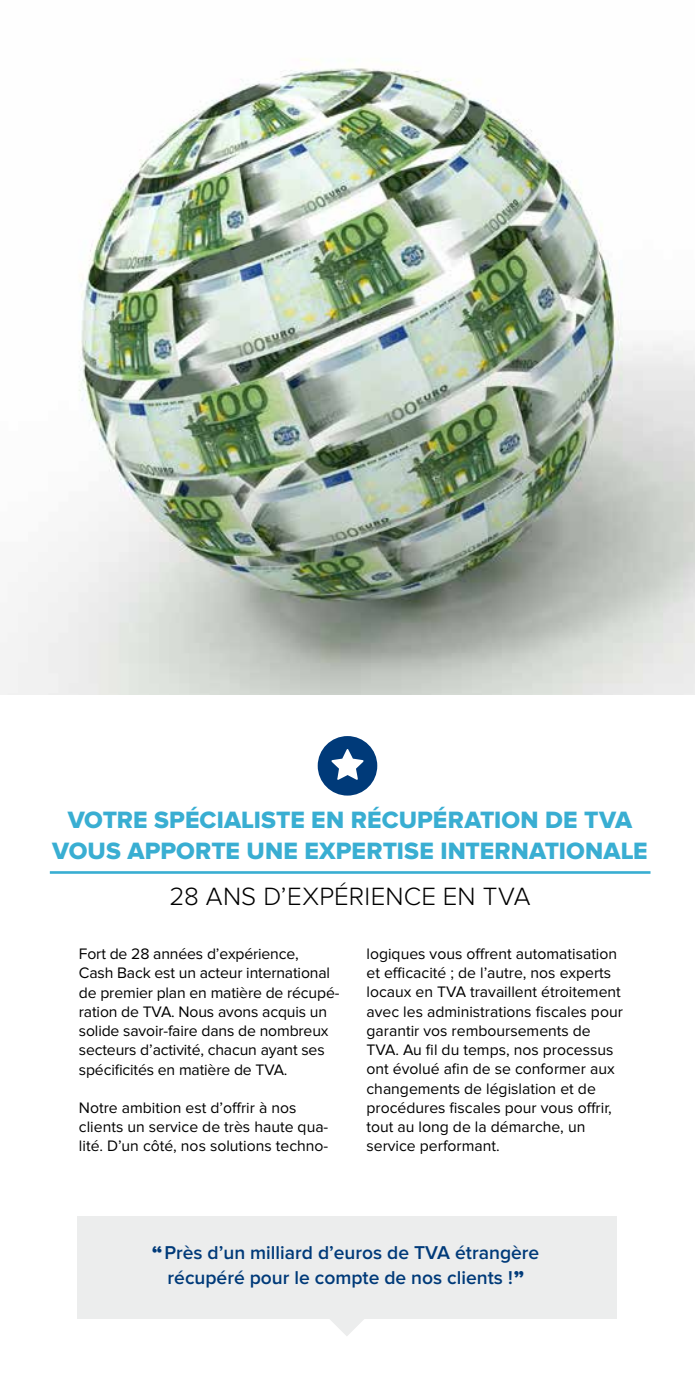
<style>
.page{position:relative;width:695px;height:1389px;background:#fff}
.page>*{position:absolute;margin:0;border:0;box-sizing:border-box;transform-origin:0 0}
.t1{font:300 25.9px "Proxima Nova";letter-spacing:.01em;color:#000}
.t2{font:24.5px/31.5px "Proxima Nova Extrabld";letter-spacing:.005em;color:#39aed2;text-align:center}
.t3{font:600 19.25px/24.5px "Proxima Nova";color:#003a79;text-align:center}
.t4{font:15.75px/19.2px "Proxima Nova";color:#000}
.s1{font-weight:900}
</style>
<div class="page">
<img style="left:0;top:59px;width:694px;height:635px">
<div style="left:317px;top:736px;width:60px;height:60px;background:#003a79;border-radius:50%"></div>
<svg style="left:331px;top:749px;width:32px;height:31px"></svg>
<hr style="left:50px;top:871px;width:600px;height:3px;background:#39aed2">
<svg style="left:330px;top:1319px;width:34px;height:17px"></svg>
<div style="left:78px;top:1217px;width:539px;height:102px;background:#eceded"></div>
<h2 class="t2" style="left:52px;top:804px;width:597px">VOTRE SPÉCIALISTE EN RÉCUPÉRATION DE TVA<br>VOUS APPORTE UNE EXPERTISE INTERNATIONALE</h2>
<h1 class="t1" style="left:169px;top:881px;width:362px">28 ANS D’EXPÉRIENCE EN TVA</h1>
<p class="t4" style="left:79px;top:944px;width:262px">Fort de 28 années d’expérience,<br>Cash Back est un acteur international de premier plan en matière de récupé&shy;ration de TVA. Nous avons acquis un solide savoir-faire dans de nombreux secteurs d’activité, chacun ayant ses spécificités en matière de TVA.</p>
<p class="t4" style="left:79px;top:1098px;width:251px">Notre ambition est d’offrir à nos clients un service de très haute qua&shy;lité. D’un côté, nos solutions techno-</p>
<p class="t4" style="left:366px;top:944px;width:258px">logiques vous offrent automatisation et efficacité ; de l’autre, nos experts locaux en TVA travaillent étroitement avec les administrations fiscales pour garantir vos remboursements de TVA. Au fil du temps, nos processus ont évolué afin de se conformer aux changements de législation et de procédures fiscales pour vous offrir, tout au long de la démarche, un service performant.</p>
<p class="t3" style="left:152px;top:1241px;width:388px"><span class="s1">“</span>Près d’un milliard d’euros de TVA étrangère récupéré pour le compte de nos clients !<span class="s1">”</span></p>
</div>
